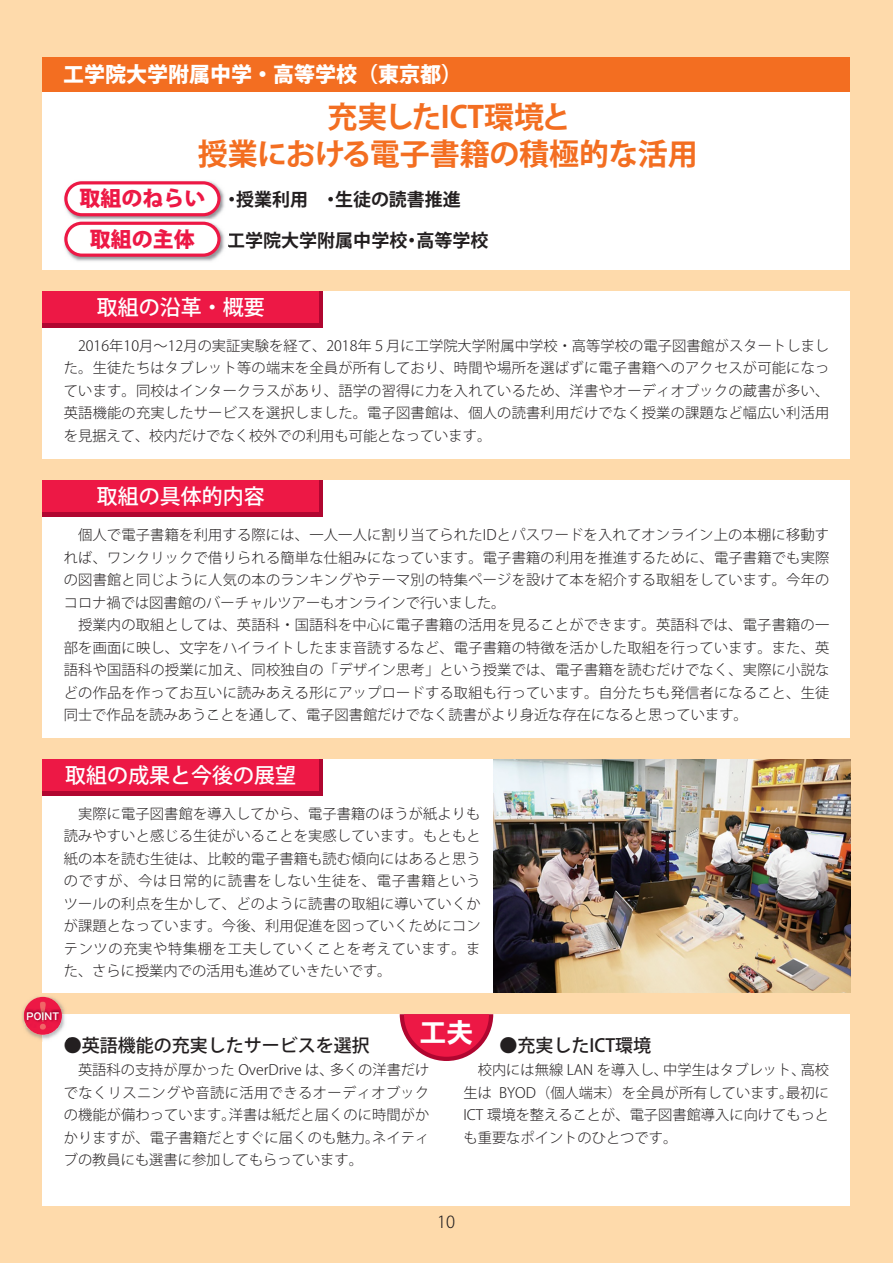
<style>
.page{position:relative;width:893px;height:1263px;background:#fedaab}
.page>*{position:absolute;margin:0;border:0;box-sizing:border-box;transform-origin:0 0}
.t1{font:800 36.9px "Ryumin Pr 5";color:#f16667}
.t2{font:700 30px/37.5px "Koz Go Pro";letter-spacing:-.01em;color:#f36e21;text-align:center}
.t3{font:27px "HGS Soei Kakugothic UB";color:#fff}
.t4{font:500 21px "Koz Go Pro";color:#fff}
.t5{font:800 21px "Koz Go Pro";color:#fff}
.t6{font:800 21px/40.3px "Koz Go Pro";color:#ed1845;text-align:center}
.t7{font:700 18px "Koz Go Pro";color:#231f20}
.t8{font:500 18px "Koz Go Pro";color:#231f20}
.t9{font:300 16.5px "Koz Go Pr 6 N";color:#231f20}
.t10{font:300 14.25px/22.5px "Koz Go Pro";color:#231f20;text-align:justify}
.t11{font:700 9.75px "Gothic MB101 Pr 5 De";letter-spacing:.02em;color:#fff;scale:.91 1}
</style>
<div class="page">
<div style="left:43px;top:57px;width:807px;height:213px;background:#fff"></div>
<div style="left:43px;top:291px;width:807px;height:168px;background:#fff"></div>
<div style="left:43px;top:480px;width:807px;height:258px;background:#fff"></div>
<div style="left:43px;top:759px;width:807px;height:234px;background:#fff"></div>
<div style="left:43px;top:1014px;width:807px;height:191px;background:#fff"></div>
<div style="left:43px;top:57px;width:807px;height:34px;background:#f36e21"></div>
<div style="left:43px;top:291px;width:280px;height:36px;background:#b00630"></div>
<div style="left:43px;top:480px;width:280px;height:37px;background:#b00630"></div>
<div style="left:43px;top:759px;width:280px;height:36px;background:#b00630"></div>
<div style="left:43px;top:291px;width:276px;height:32px;background:#ed1845"></div>
<div style="left:43px;top:480px;width:276px;height:32px;background:#ed1845"></div>
<div style="left:43px;top:759px;width:276px;height:32px;background:#ed1845"></div>
<svg style="left:400px;top:1014px;width:93px;height:47px"></svg>
<img style="left:493px;top:759px;width:357px;height:234px">
<img style="left:64px;top:181px;width:161px;height:39px">
<div style="left:66px;top:183px;width:153px;height:32px;background:#fff;border-radius:16px"></div>
<div style="left:64px;top:181px;width:157px;height:35px;border:3px solid #ed1845;border-radius:16px"></div>
<img style="left:64px;top:224px;width:161px;height:37px">
<img style="left:75px;top:221px;width:139px;height:3px">
<div style="left:66px;top:223px;width:153px;height:32px;background:#fff;border-radius:16px"></div>
<div style="left:64px;top:222px;width:157px;height:35px;border:3px solid #ed1845;border-radius:16px"></div>
<img style="left:22px;top:996px;width:42px;height:46px">
<img style="left:43px;top:1028px;width:21px;height:14px">
<svg style="left:65px;top:1037px;width:4px;height:5px"></svg>
<div style="left:24px;top:997px;width:38px;height:38px;background:#ed1845;border-radius:50%"></div>
<svg style="left:62px;top:1008px;width:3px;height:6px"></svg>
<img style="left:62px;top:1014px;width:3px;height:14px">
<img style="left:46px;top:1008px;width:16px;height:20px">
<img style="left:24px;top:1008px;width:22px;height:20px">
<h3 class="t5" style="left:63px;top:61px;width:401px">工学院大学附属中学・高等学校（東京都）</h3>
<h2 class="t2" style="left:198px;top:100px;width:502px">充実したICT環境と<br>授業における電子書籍の積極的な活用</h2>
<p class="t7" style="left:223px;top:188px;width:240px">・授業利用　・生徒の読書推進</p>
<p class="t7" style="left:227px;top:228px;width:262px">工学院大学附属中学校・高等学校</p>
<h3 class="t6" style="left:79px;top:180px;width:127px">取組のねらい取組の主体</h3>
<h3 class="t4" style="left:97px;top:294px;width:169px">取組の沿革・概要</h3>
<p class="t10" style="left:64px;top:335px;width:767px;text-indent:14px">2016年10月～12月の実証実験を経て、2018年５月に工学院大学附属中学校・高等学校の電子図書館がスタートしました。生徒たちはタブレット等の端末を全員が所有しており、時間や場所を選ばずに電子書籍へのアクセスが可能になっています。同校はインタークラスがあり、語学の習得に力を入れているため、洋書やオーディオブックの蔵書が多い、英語機能の充実したサービスを選択しました。電子図書館は、個人の読書利用だけでなく授業の課題など幅広い利活用を見据えて、校内だけでなく校外での利用も可能となっています。</p>
<h3 class="t4" style="left:97px;top:483px;width:169px">取組の具体的内容</h3>
<p class="t10" style="left:64px;top:524px;width:767px;text-indent:14px">個人で電子書籍を利用する際には、一人一人に割り当てられたIDとパスワードを入れてオンライン上の本棚に移動すれば、ワンクリックで借りられる簡単な仕組みになっています。電子書籍の利用を推進するために、電子書籍でも実際の図書館と同じように人気の本のランキングやテーマ別の特集ページを設けて本を紹介する取組をしています。今年のコロナ禍では図書館のバーチャルツアーもオンラインで行いました。</p>
<p class="t10" style="left:64px;top:614px;width:767px;text-indent:14px">授業内の取組としては、英語科・国語科を中心に電子書籍の活用を見ることができます。英語科では、電子書籍の一部を画面に映し、文字をハイライトしたまま音読するなど、電子書籍の特徴を活かした取組を行っています。また、英語科や国語科の授業に加え、同校独自の「デザイン思考」という授業では、電子書籍を読むだけでなく、実際に小説などの作品を作ってお互いに読みあえる形にアップロードする取組も行っています。自分たちも発信者になること、生徒同士で作品を読みあうことを通して、電子図書館だけでなく読書がより身近な存在になると思っています。</p>
<h3 class="t4" style="left:65px;top:761px;width:232px">取組の成果と今後の展望</h3>
<p class="t10" style="left:64px;top:802px;width:418px;text-indent:14px">実際に電子図書館を導入してから、電子書籍のほうが紙よりも読みやすいと感じる生徒がいることを実感しています。もともと紙の本を読む生徒は、比較的電子書籍も読む傾向にはあると思うのですが、今は日常的に読書をしない生徒を、電子書籍というツールの利点を生かして、どのように読書の取組に導いていくかが課題となっています。今後、利用促進を図っていくためにコンテンツの充実や特集棚を工夫していくことを考えています。また、さらに授業内での活用も進めていきたいです。</p>
<h1 class="t1" style="left:24px;top:986px;width:38px">！</h1>
<p class="t11" style="left:26px;top:1008px;width:37px">POINT</p>
<h3 class="t3" style="left:419px;top:1018px;width:55px">工夫</h3>
<p class="t8" style="left:64px;top:1033px;width:307px">●英語機能の充実したサービスを選択</p>
<p class="t10" style="left:64px;top:1059px;width:367px;text-indent:14px">英語科の支持が厚かった OverDrive は、多くの洋書だけでなくリスニングや音読に活用できるオーディオブックの機能が備わっています。洋書は紙だと届くのに時間がかかりますが、電子書籍だとすぐに届くのも魅力。ネイティブの教員にも選書に参加してもらっています。</p>
<p class="t8" style="left:463px;top:1033px;width:189px">　　●充実したICT環境</p>
<p class="t10" style="left:463px;top:1059px;width:367px;text-indent:14px">校内には無線 LAN を導入し、中学生はタブレット、高校生は BYOD（個人端末）を全員が所有しています。最初にICT 環境を整えることが、電子図書館導入に向けてもっとも重要なポイントのひとつです。</p>
<p class="t9" style="left:437px;top:1212px;width:19px">10</p>
</div>
